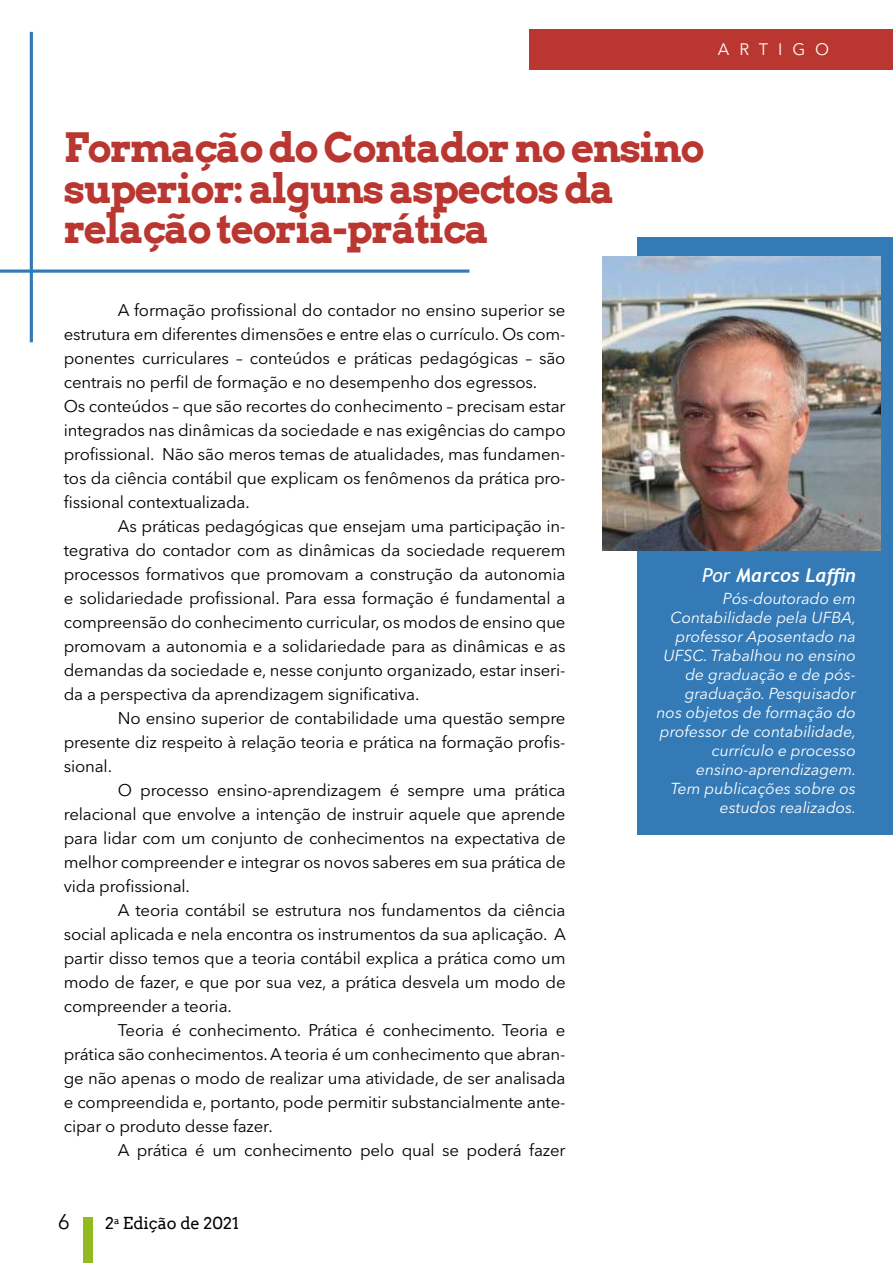
<style>
.page{position:relative;width:893px;height:1263px;background:#fff}
.page>*{position:absolute;margin:0;border:0;box-sizing:border-box;transform-origin:0 0}
.t1{font:700 40.5px/40px "Arvo";letter-spacing:-.04em;color:#b93730}
.t2{font:21px "Avenir Next LT Pro";color:#000}
.t3{font:italic 700 18.9px "Trebuchet";color:#fff}
.t4{font:16.8px/24px "Avenir Next LT Pro";letter-spacing:-.01em;color:#000;text-align:justify}
.t5{font:16.5px "Arvo";color:#000}
.t6{font:16.5px "Avenir Next LT Pro";letter-spacing:.6em;color:#fff}
.t7{font:italic 15.75px/18.9px "Avenir Next LT Pro";color:#fff;text-align:right}
.s1{font-family:"Trebuchet MS";font-weight:400}
</style>
<div class="page">
<div style="left:83px;top:1217px;width:9px;height:46px;background:#90ba1e"></div>
<div style="left:529px;top:29px;width:364px;height:41px;background:#b93730"></div>
<div style="left:637px;top:237px;width:256px;height:598px;background:#337ab7"></div>
<img style="left:602px;top:256px;width:279px;height:294px">
<hr style="left:30px;top:32px;width:3px;height:310px;background:#327ab8">
<svg style="left:0;top:269px;width:469px;height:4px;background:#5c95c6"></svg>
<p class="t6" style="left:718px;top:39px;width:113px">ARTIGO</p>
<h1 class="t1" style="left:64px;top:127px;width:643px">Formação do Contador no ensino superior: alguns aspectos da relação teoria-prática</h1>
<p class="t4" style="left:64px;top:298px;width:503px;text-align:left;text-indent:54px">A formação profissional do contador no ensino superior se estrutura em diferentes dimensões e entre elas o currículo. Os com&shy;ponentes curriculares – conteúdos e práticas pedagógicas – são centrais no perfil de formação e no desempenho dos egressos.<br>Os conteúdos – que são recortes do conhecimento – precisam estar integrados nas dinâmicas da sociedade e nas exigências do campo profissional. Não são meros temas de atualidades, mas fundamen&shy;tos da ciência contábil que explicam os fenômenos da prática pro&shy;fissional contextualizada.</p>
<p class="t4" style="left:64px;top:514px;width:503px;text-indent:54px">As práticas pedagógicas que ensejam uma participação in&shy;tegrativa do contador com as dinâmicas da sociedade requerem processos formativos que promovam a construção da autonomia e solidariedade profissional. Para essa formação é fundamental a compreensão do conhecimento curricular, os modos de ensino que promovam a autonomia e a solidariedade para as dinâmicas e as demandas da sociedade e, nesse conjunto organizado, estar inseri&shy;da a perspectiva da aprendizagem significativa.</p>
<p class="t4" style="left:64px;top:706px;width:503px;text-indent:54px">No ensino superior de contabilidade uma questão sempre presente diz respeito à relação teoria e prática na formação profis&shy;sional.</p>
<p class="t4" style="left:64px;top:778px;width:503px;text-indent:54px">O processo ensino-aprendizagem é sempre uma prática relacional que envolve a intenção de instruir aquele que aprende para lidar com um conjunto de conhecimentos na expectativa de melhor compreender e integrar os novos saberes em sua prática de vida profissional.</p>
<p class="t4" style="left:64px;top:898px;width:503px;text-indent:54px">A teoria contábil se estrutura nos fundamentos da ciência social aplicada e nela encontra os instrumentos da sua aplicação. A partir disso temos que a teoria contábil explica a prática como um modo de fazer, e que por sua vez, a prática desvela um modo de compreender a teoria.</p>
<p class="t4" style="left:64px;top:1018px;width:503px;text-indent:54px">Teoria é conhecimento. Prática é conhecimento. Teoria e prática são conhecimentos. A teoria é um conhecimento que abran&shy;ge não apenas o modo de realizar uma atividade, de ser analisada e compreendida e, portanto, pode permitir substancialmente ante&shy;cipar o produto desse fazer.</p>
<p class="t4" style="left:118px;top:1138px;width:449px">A prática é um conhecimento pelo qual se poderá fazer</p>
<p class="t2" style="left:58px;top:1209px;width:14px">6</p>
<p class="t5" style="left:105px;top:1213px;width:135px">2<sup>a</sup> Edição de 2021</p>
<p class="t3" style="left:702px;top:563px;width:155px"><span class="s1">Por</span> Marcos Laffin</p>
<p class="t7" style="left:656px;top:589px;width:201px">Pós-doutorado em<br>Contabilidade pela UFBA, professor Aposentado na<br>UFSC. Trabalhou no ensino de graduação e de pós&shy;graduação. Pesquisador nos objetos de formação do professor de contabilidade, currículo e processo ensino-aprendizagem.<br>Tem publicações sobre os estudos realizados.</p>
</div>
